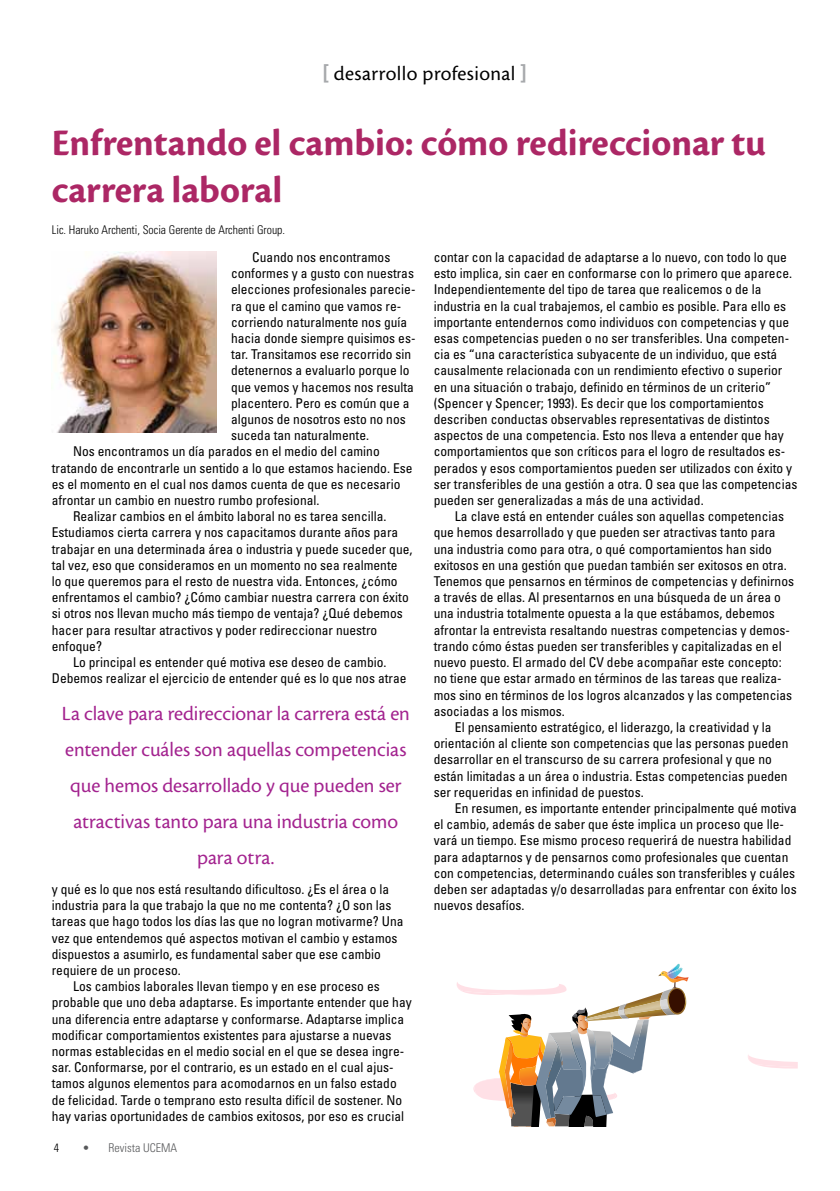
<style>
.page{position:relative;width:840px;height:1191px;background:#fff}
.page>*{position:absolute;margin:0;border:0;box-sizing:border-box;transform-origin:0 0}
.t1{font:39px/46.8px "Cronos MM 700 26";color:#ac2765}
.t2{font:21px/36px "Cronos MM 408 14";color:#a3238f;text-align:center}
.t3{font:21px "Cronos MM 408 14";letter-spacing:.02em;color:#000}
.t4{font:condensed 13.5px/16.2px "Univers";color:#000}
.t5{font:300 condensed 12px "Univers";color:#000}
.t6{font:300 condensed 12px "Univers";color:#58595b}
.s1{font-family:"Univers";font-weight:700;font-stretch:condensed;color:#a7a9ac}
</style>
<div class="page">
<img style="left:55px;top:251px;width:161px;height:181px">
<svg style="left:456px;top:963px;width:232px;height:163px"></svg>
<svg style="left:748px;top:1055px;width:50px;height:13px"></svg>
<h2 class="t3" style="left:323px;top:62px;width:205px"><span class="s1">[</span> desarrollo profesional <span class="s1">]</span></h2>
<h1 class="t1" style="left:52px;top:120px;width:715px">Enfrentando el cambio: cómo redireccionar tu carrera laboral</h1>
<p class="t5" style="left:52px;top:222px;width:235px">Lic. Haruko Archenti, Socia Gerente de Archenti Group.</p>
<p class="t4" style="left:252px;top:249px;width:139px">Cuando nos encontramos</p>
<p class="t4" style="left:231px;top:265px;width:184px">conformes y a gusto con nuestras</p>
<p class="t4" style="left:231px;top:281px;width:186px">elecciones profesionales parecie-</p>
<p class="t4" style="left:231px;top:297px;width:172px">ra que el camino que vamos re-</p>
<p class="t4" style="left:231px;top:314px;width:178px">corriendo naturalmente nos guía</p>
<p class="t4" style="left:231px;top:330px;width:186px">hacia donde siempre quisimos es-</p>
<p class="t4" style="left:231px;top:346px;width:182px">tar. Transitamos ese recorrido sin</p>
<p class="t4" style="left:231px;top:362px;width:180px">detenernos a evaluarlo porque lo</p>
<p class="t4" style="left:231px;top:378px;width:184px">que vemos y hacemos nos resulta</p>
<p class="t4" style="left:231px;top:395px;width:180px">placentero. Pero es común que a</p>
<p class="t4" style="left:231px;top:411px;width:176px">algunos de nosotros esto no nos</p>
<p class="t4" style="left:231px;top:427px;width:139px">suceda tan naturalmente.</p>
<p class="t4" style="left:73px;top:443px;width:308px">Nos encontramos un día parados en el medio del camino</p>
<p class="t4" style="left:52px;top:459px;width:362px">tratando de encontrarle un sentido a lo que estamos haciendo. Ese</p>
<p class="t4" style="left:52px;top:476px;width:350px">es el momento en el cual nos damos cuenta de que es necesario</p>
<p class="t4" style="left:52px;top:492px;width:269px">afrontar un cambio en nuestro rumbo profesional.</p>
<p class="t4" style="left:73px;top:508px;width:315px">Realizar cambios en el ámbito laboral no es tarea sencilla.</p>
<p class="t4" style="left:52px;top:524px;width:348px">Estudiamos cierta carrera y nos capacitamos durante años para</p>
<p class="t4" style="left:52px;top:540px;width:362px">trabajar en una determinada área o industria y puede suceder que,</p>
<p class="t4" style="left:52px;top:557px;width:347px">tal vez, eso que consideramos en un momento no sea realmente</p>
<p class="t4" style="left:52px;top:573px;width:347px">lo que queremos para el resto de nuestra vida. Entonces, ¿cómo</p>
<p class="t4" style="left:52px;top:589px;width:358px">enfrentamos el cambio? ¿Cómo cambiar nuestra carrera con éxito</p>
<p class="t4" style="left:52px;top:605px;width:352px">si otros nos llevan mucho más tiempo de ventaja? ¿Qué debemos</p>
<p class="t4" style="left:52px;top:621px;width:327px">hacer para resultar atractivos y poder redireccionar nuestro</p>
<p class="t4" style="left:52px;top:638px;width:52px">enfoque?</p>
<p class="t4" style="left:73px;top:654px;width:315px">Lo principal es entender qué motiva ese deseo de cambio.</p>
<p class="t4" style="left:52px;top:670px;width:356px">Debemos realizar el ejercicio de entender qué es lo que nos atrae</p>
<h2 class="t2" style="left:62px;top:696px;width:350px">La clave para redireccionar la carrera está en entender cuáles son aquellas competencias que hemos desarrollado y que pueden ser atractivas tanto para una industria como para otra.</h2>
<p class="t4" style="left:52px;top:881px;width:339px">y qué es lo que nos está resultando dificultoso. ¿Es el área o la</p>
<p class="t4" style="left:52px;top:897px;width:341px">industria para la que trabajo la que no me contenta? ¿O son las</p>
<p class="t4" style="left:52px;top:913px;width:353px">tareas que hago todos los días las que no logran motivarme? Una</p>
<p class="t4" style="left:52px;top:929px;width:347px">vez que entendemos qué aspectos motivan el cambio y estamos</p>
<p class="t4" style="left:52px;top:945px;width:331px">dispuestos a asumirlo, es fundamental saber que ese cambio</p>
<p class="t4" style="left:52px;top:962px;width:130px">requiere de un proceso.</p>
<p class="t4" style="left:73px;top:978px;width:308px">Los cambios laborales llevan tiempo y en ese proceso es</p>
<p class="t4" style="left:52px;top:994px;width:361px">probable que uno deba adaptarse. Es importante entender que hay</p>
<p class="t4" style="left:52px;top:1010px;width:354px">una diferencia entre adaptarse y conformarse. Adaptarse implica</p>
<p class="t4" style="left:52px;top:1026px;width:341px">modificar comportamientos existentes para ajustarse a nuevas</p>
<p class="t4" style="left:52px;top:1043px;width:354px">normas establecidas en el medio social en el que se desea ingre-</p>
<p class="t4" style="left:52px;top:1059px;width:343px">sar. Conformarse, por el contrario, es un estado en el cual ajus-</p>
<p class="t4" style="left:52px;top:1075px;width:346px">tamos algunos elementos para acomodarnos en un falso estado</p>
<p class="t4" style="left:52px;top:1091px;width:352px">de felicidad. Tarde o temprano esto resulta difícil de sostener. No</p>
<p class="t4" style="left:52px;top:1107px;width:354px">hay varias oportunidades de cambios exitosos, por eso es crucial</p>
<p class="t5" style="left:54px;top:1140px;width:7px">4</p>
<p class="t6" style="left:82px;top:1140px;width:96px">• Revista UCEMA</p>
<p class="t4" style="left:434px;top:249px;width:365px">contar con la capacidad de adaptarse a lo nuevo, con todo lo que esto implica, sin caer en conformarse con lo primero que aparece.<br>Independientemente del tipo de tarea que realicemos o de la industria en la cual trabajemos, el cambio es posible. Para ello es importante entendernos como individuos con competencias y que esas competencias pueden o no ser transferibles. Una competen&shy;cia es “una característica subyacente de un individuo, que está causalmente relacionada con un rendimiento efectivo o superior en una situación o trabajo, definido en términos de un criterio” (Spencer y Spencer; 1993). Es decir que los comportamientos describen conductas observables representativas de distintos aspectos de una competencia. Esto nos lleva a entender que hay comportamientos que son críticos para el logro de resultados es&shy;perados y esos comportamientos pueden ser utilizados con éxito y ser transferibles de una gestión a otra. O sea que las competencias pueden ser generalizadas a más de una actividad.</p>
<p class="t4" style="left:455px;top:508px;width:331px">La clave está en entender cuáles son aquellas competencias</p>
<p class="t4" style="left:434px;top:524px;width:343px">que hemos desarrollado y que pueden ser atractivas tanto para</p>
<p class="t4" style="left:434px;top:540px;width:340px">una industria como para otra, o qué comportamientos han sido</p>
<p class="t4" style="left:434px;top:557px;width:355px">exitosos en una gestión que puedan también ser exitosos en otra.</p>
<p class="t4" style="left:434px;top:573px;width:362px">Tenemos que pensarnos en términos de competencias y definirnos</p>
<p class="t4" style="left:434px;top:589px;width:349px">a través de ellas. Al presentarnos en una búsqueda de un área o</p>
<p class="t4" style="left:434px;top:605px;width:343px">una industria totalmente opuesta a la que estábamos, debemos</p>
<p class="t4" style="left:434px;top:621px;width:358px">afrontar la entrevista resaltando nuestras competencias y demos-</p>
<p class="t4" style="left:434px;top:638px;width:349px">trando cómo éstas pueden ser transferibles y capitalizadas en el</p>
<p class="t4" style="left:434px;top:654px;width:349px">nuevo puesto. El armado del CV debe acompañar este concepto:</p>
<p class="t4" style="left:434px;top:670px;width:349px">no tiene que estar armado en términos de las tareas que realiza-</p>
<p class="t4" style="left:434px;top:686px;width:360px">mos sino en términos de los logros alcanzados y las competencias</p>
<p class="t4" style="left:434px;top:702px;width:133px">asociadas a los mismos.</p>
<p class="t4" style="left:455px;top:719px;width:318px">El pensamiento estratégico, el liderazgo, la creatividad y la</p>
<p class="t4" style="left:434px;top:735px;width:356px">orientación al cliente son competencias que las personas pueden</p>
<p class="t4" style="left:434px;top:751px;width:340px">desarrollar en el transcurso de su carrera profesional y que no</p>
<p class="t4" style="left:434px;top:767px;width:355px">están limitadas a un área o industria. Estas competencias pueden</p>
<p class="t4" style="left:434px;top:783px;width:211px">ser requeridas en infinidad de puestos.</p>
<p class="t4" style="left:455px;top:800px;width:343px">En resumen, es importante entender principalmente qué motiva</p>
<p class="t4" style="left:434px;top:816px;width:352px">el cambio, además de saber que éste implica un proceso que lle-</p>
<p class="t4" style="left:434px;top:832px;width:359px">vará un tiempo. Ese mismo proceso requerirá de nuestra habilidad</p>
<p class="t4" style="left:434px;top:848px;width:356px">para adaptarnos y de pensarnos como profesionales que cuentan</p>
<p class="t4" style="left:434px;top:864px;width:363px">con competencias, determinando cuáles son transferibles y cuáles</p>
<p class="t4" style="left:434px;top:881px;width:364px">deben ser adaptadas y/o desarrolladas para enfrentar con éxito los</p>
<p class="t4" style="left:434px;top:897px;width:92px">nuevos desafíos.</p>
</div>
